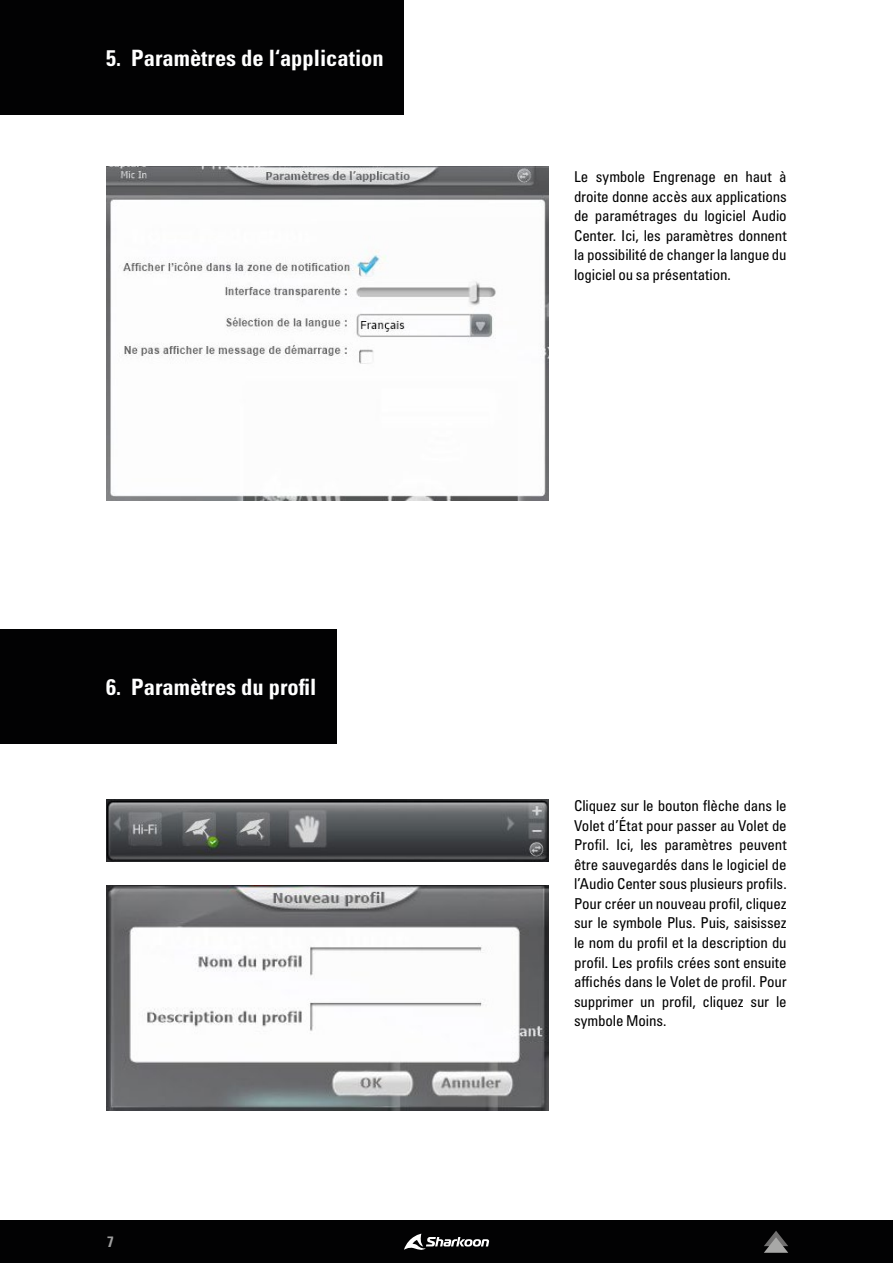
<style>
.page{position:relative;width:893px;height:1263px;background:#fff}
.page>*{position:absolute;margin:0;border:0;box-sizing:border-box;transform-origin:0 0}
.t1{font:22.5px "Univers LTCYR 67 Bold Cond";color:#fff}
.t2{font:condensed 15px/19.5px "Univers LTCYR 57";letter-spacing:-.015em;color:#000;text-align:justify}
.t3{font:15px "Univers LTCYR 67 Bold Cond";color:#e3e3e3}
</style>
<div class="page">
<div style="left:0;top:1220px;width:893px;height:43px;background:#020203"></div>
<svg style="left:764px;top:1231px;width:24px;height:22px"></svg>
<svg style="left:404px;top:1233px;width:85px;height:17px"></svg>
<img style="left:106px;top:166px;width:443px;height:335px">
<img style="left:106px;top:799px;width:443px;height:62px">
<img style="left:106px;top:885px;width:443px;height:226px">
<div style="left:0;top:0;width:404px;height:115px;background:#020203"></div>
<div style="left:0;top:629px;width:337px;height:115px;background:#020203"></div>
<h1 class="t1" style="left:106px;top:44px;width:279px">5. Paramètres de l‘application</h1>
<h1 class="t1" style="left:106px;top:673px;width:211px">6. Paramètres du profil</h1>
<p class="t3" style="left:107px;top:1232px;width:8px">7</p>
<p class="t2" style="left:574px;top:167px;width:214px">Le symbole Engrenage en haut à droite donne accès aux applications de paramétrages du logiciel Audio Center. Ici, les paramètres donnent la possibilité de changer la langue du logiciel ou sa présentation.</p>
<p class="t2" style="left:574px;top:796px;width:214px">Cliquez sur le bouton flèche dans le Volet d’État pour passer au Volet de Profil. Ici, les paramètres peuvent être sauvegardés dans le logiciel de l’Audio Center sous plusieurs profils.<br>Pour créer un nouveau profil, cliquez sur le symbole Plus. Puis, saisissez le nom du profil et la description du profil. Les profils crées sont ensuite affichés dans le Volet de profil. Pour supprimer un profil, cliquez sur le symbole Moins.</p>
</div>
